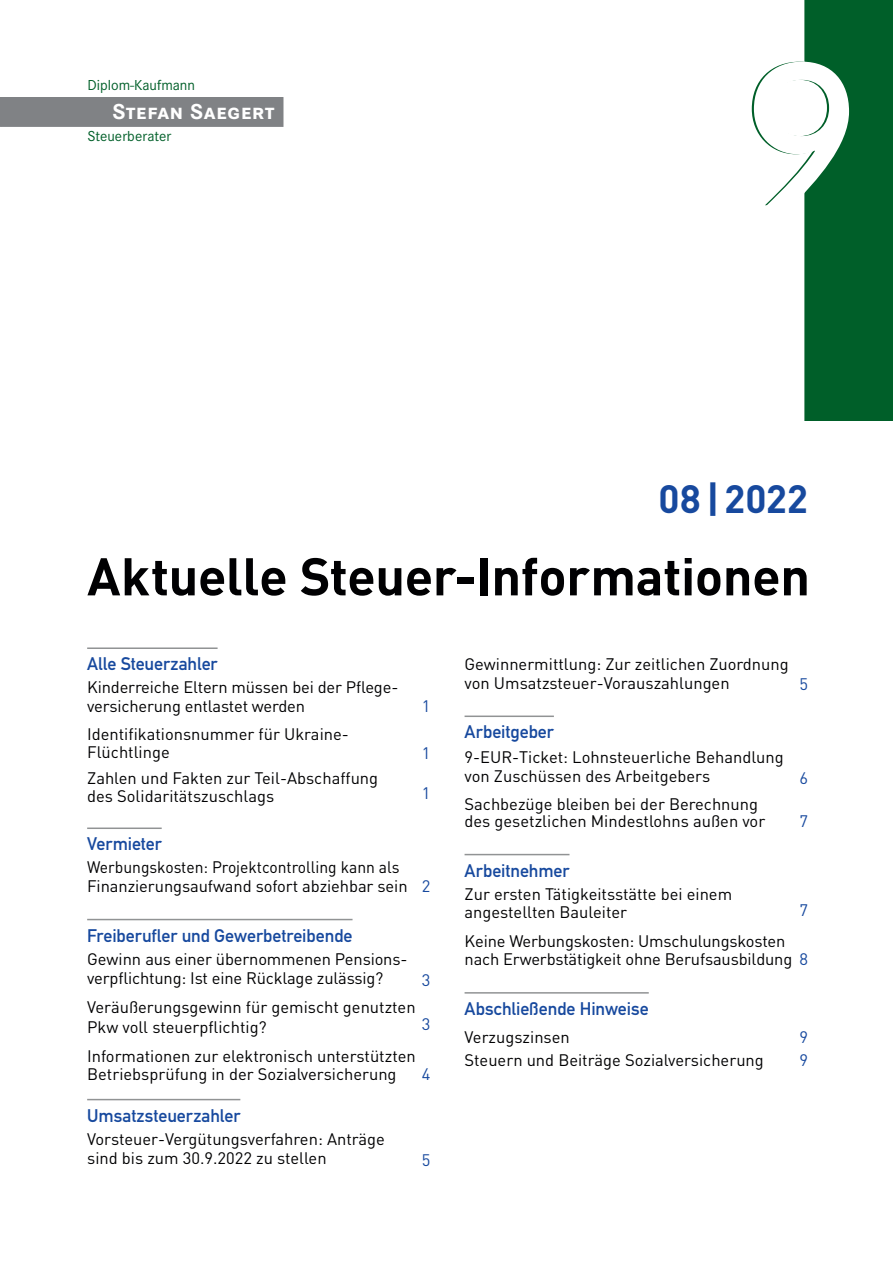
<style>
.page{position:relative;width:893px;height:1263px;background:#fff}
.page>*{position:absolute;margin:0;border:0;box-sizing:border-box;transform-origin:0 0}
.t1{font:700 52.2px "DIN Pro";letter-spacing:-.01em;color:#000002}
.t2{font:700 39px "DIN Pro";color:#17499e}
.t3{font:700 22.5px "Corporate SSC";letter-spacing:.02em;color:#fff}
.t4{font:18px "DIN Mittelschrift Std";letter-spacing:-.005em;color:#17499e}
.t5{font:16.5px/18.8px "DIN Pro";color:#000002}
.t6{font:16.5px/18.8px "DIN Pro";color:#000002;scale:.95 1}
.t7{font:16.5px "DIN Pro";color:#17499e}
.t8{font:15px "Corporate S";color:#005f29}
.s1{color:#17499e}
</style>
<div class="page">
<div style="left:1px;top:98px;width:282px;height:28px;background:#808285"></div>
<div style="left:1px;top:97px;width:282px;height:30px;border:2px solid #808285"></div>
<svg style="left:752px;top:0;width:141px;height:421px"></svg>
<hr style="left:87px;top:647px;width:131px;height:2px;background:#919394">
<hr style="left:87px;top:827px;width:75px;height:2px;background:#919394">
<hr style="left:87px;top:919px;width:266px;height:1px;background:#919394">
<hr style="left:87px;top:1099px;width:153px;height:1px;background:#919394">
<hr style="left:465px;top:715px;width:89px;height:2px;background:#919394">
<hr style="left:465px;top:854px;width:104px;height:1px;background:#919394">
<hr style="left:465px;top:992px;width:184px;height:1px;background:#919394">
<p class="t8" style="left:87px;top:77px;width:109px">Diplom-Kaufmann</p>
<p class="t8" style="left:87px;top:128px;width:85px">Steuerberater</p>
<h3 class="t3" style="left:112px;top:99px;width:164px">Stefan Saegert</h3>
<h2 class="t2" style="left:658px;top:473px;width:151px">08|2022</h2>
<h1 class="t1" style="left:87px;top:541px;width:724px">Aktuelle Steuer-Informationen</h1>
<p class="t4" style="left:87px;top:653px;width:132px">Alle Steuerzahler</p>
<p class="t5" style="left:87px;top:677px;width:313px">Kinderreiche Eltern müssen bei der Pflege&shy;versicherung entlastet werden</p>
<p class="t5" style="left:87px;top:724px;width:263px;line-height:18px">Identifikationsnummer für Ukraine-<br>Flüchtlinge</p>
<p class="t5" style="left:87px;top:767px;width:293px">Zahlen und Fakten zur Teil-Abschaffung des Solidaritätszuschlags</p>
<p class="t7" style="left:422px;top:695px;width:10px">1</p>
<p class="t7" style="left:422px;top:742px;width:10px">1</p>
<p class="t7" style="left:422px;top:782px;width:10px">1</p>
<p class="t4" style="left:87px;top:833px;width:76px">Vermieter</p>
<p class="t6" style="left:87px;top:857px;width:363px">Werbungskosten: Projektcontrolling kann als<br>Finanzierungsaufwand sofort abziehbar sein <span class="s1">2</span></p>
<p class="t4" style="left:87px;top:925px;width:267px">Freiberufler und Gewerbetreibende</p>
<p class="t5" style="left:87px;top:948px;width:322px;line-height:19.5px">Gewinn aus einer übernommenen Pensions&shy;verpflichtung: Ist eine Rücklage zulässig?</p>
<p class="t7" style="left:422px;top:968px;width:10px">3</p>
<p class="t5" style="left:87px;top:996px;width:330px;line-height:20.2px">Veräußerungsgewinn für gemischt genutzten<br>Pkw voll steuerpflichtig?</p>
<p class="t5" style="left:87px;top:1047px;width:330px;line-height:17.2px">Informationen zur elektronisch unterstützten<br>Betriebsprüfung in der Sozialversicherung</p>
<p class="t7" style="left:422px;top:1013px;width:10px">3</p>
<p class="t7" style="left:422px;top:1062px;width:10px">4</p>
<p class="t4" style="left:87px;top:1105px;width:155px">Umsatzsteuerzahler</p>
<p class="t5" style="left:87px;top:1128px;width:299px;line-height:19.5px">Vorsteuer-Vergütungsverfahren: Anträge sind bis zum 30.9.2022 zu stellen</p>
<p class="t7" style="left:422px;top:1148px;width:10px">5</p>
<p class="t5" style="left:465px;top:654px;width:326px">Gewinnermittlung: Zur zeitlichen Zuordnung von Umsatzsteuer-Vorauszahlungen</p>
<p class="t7" style="left:799px;top:673px;width:10px">5</p>
<p class="t4" style="left:465px;top:721px;width:91px">Arbeitgeber</p>
<p class="t5" style="left:465px;top:746px;width:321px;line-height:19.5px">9-EUR-Ticket: Lohnsteuerliche Behandlung von Zuschüssen des Arbeitgebers</p>
<p class="t5" style="left:465px;top:794px;width:302px;line-height:17.2px">Sachbezüge bleiben bei der Berechnung des gesetzlichen Mindestlohns außen vor</p>
<p class="t7" style="left:799px;top:767px;width:10px">6</p>
<p class="t7" style="left:799px;top:810px;width:10px">7</p>
<p class="t4" style="left:465px;top:860px;width:106px">Arbeitnehmer</p>
<p class="t5" style="left:465px;top:884px;width:269px;line-height:18px">Zur ersten Tätigkeitsstätte bei einem angestellten Bauleiter</p>
<p class="t7" style="left:799px;top:899px;width:10px">7</p>
<p class="t5" style="left:465px;top:930px;width:345px">Keine Werbungskosten: Umschulungskosten nach Erwerbstätigkeit ohne Berufsausbildung <span class="s1">8</span></p>
<p class="t4" style="left:465px;top:998px;width:186px">Abschließende Hinweise</p>
<p class="t5" style="left:465px;top:1027px;width:107px">Verzugszinsen</p>
<p class="t7" style="left:799px;top:1026px;width:10px">9</p>
<p class="t5" style="left:465px;top:1050px;width:301px">Steuern und Beiträge Sozialversicherung</p>
<p class="t7" style="left:799px;top:1049px;width:10px">9</p>
</div>
